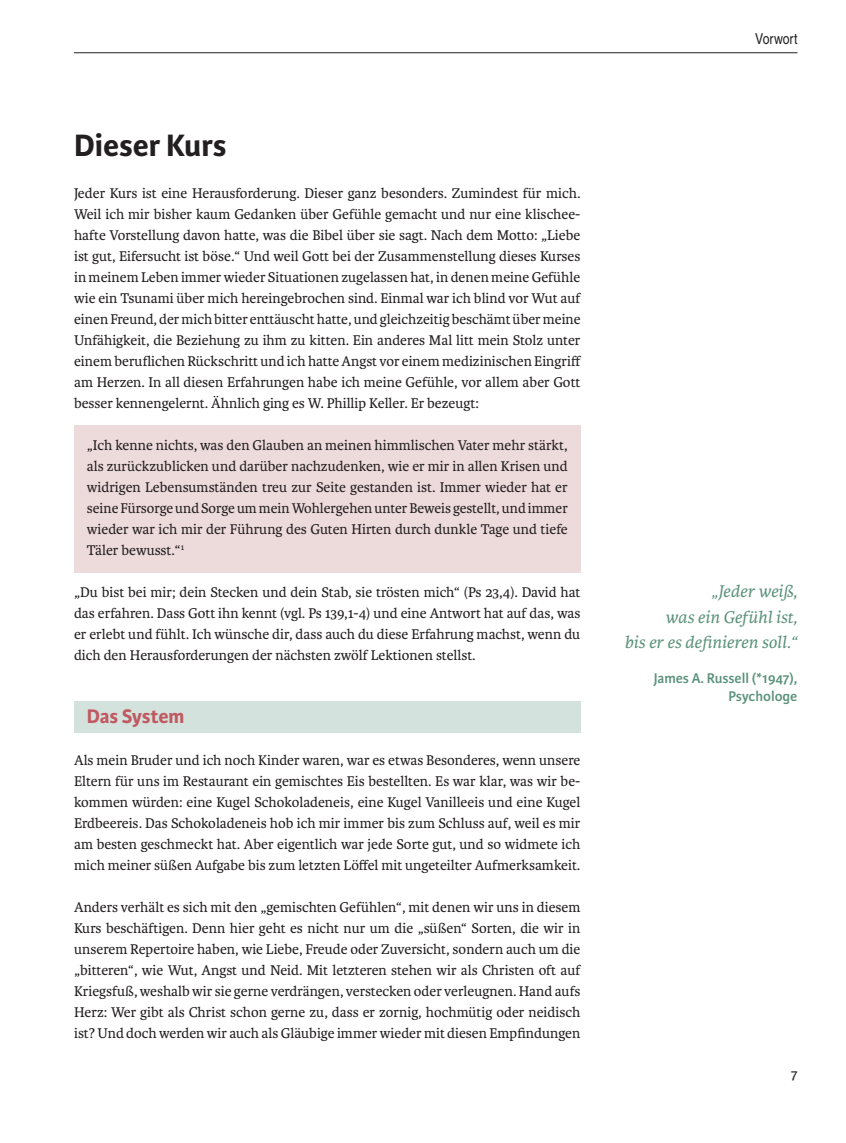
<style>
.page{position:relative;width:846px;height:1143px;background:#fff}
.page>*{position:absolute;margin:0;border:0;box-sizing:border-box;transform-origin:0 0}
.t1{font:700 33px "Karmina Sans";color:#231f20}
.t2{font:700 21px "Karmina Sans";color:#c05961}
.t3{font:italic 18px/25.5px "Karmina Basic";color:#5a927c;text-align:right}
.t4{font:15px/21px "Karmina Basic";color:#231f20;text-align:justify}
.t5{font:600 15px/18px "Karmina Sans";color:#5a927c;text-align:right}
.t6{font:15px "Nimbus San Con L";color:#231f20}
.t7{font:15px "Karmina Sans";color:#231f20}
</style>
<div class="page">
<hr style="left:74px;top:52px;width:723px;height:1px;background:#231f20">
<div style="left:74px;top:426px;width:506px;height:147px;background:#eddadb"></div>
<div style="left:74px;top:701px;width:506px;height:32px;background:#d3e2dd"></div>
<h1 class="t1" style="left:74px;top:127px;width:154px">Dieser Kurs</h1>
<p class="t4" style="left:74px;top:183px;width:508px">Jeder Kurs ist eine Herausforderung. Dieser ganz besonders. Zumindest für mich.<br>Weil ich mir bisher kaum Gedanken über Gefühle gemacht und nur eine klischee&shy;hafte Vorstellung davon hatte, was die Bibel über sie sagt. Nach dem Motto: „Liebe ist gut, Eifersucht ist böse.“ Und weil Gott bei der Zusammenstellung dieses Kurses in meinem Leben immer wieder Situationen zugelassen hat, in denen meine Gefühle wie ein Tsunami über mich hereingebrochen sind. Einmal war ich blind vor Wut auf einen Freund, der mich bitter enttäuscht hatte, und gleichzeitig beschämt über meine Unfähigkeit, die Beziehung zu ihm zu kitten. Ein anderes Mal litt mein Stolz unter einem beruflichen Rückschritt und ich hatte Angst vor einem medizinischen Eingriff am Herzen. In all diesen Erfahrungen habe ich meine Gefühle, vor allem aber Gott besser kennengelernt. Ähnlich ging es W. Phillip Keller. Er bezeugt:</p>
<p class="t4" style="left:87px;top:435px;width:482px">„Ich kenne nichts, was den Glauben an meinen himmlischen Vater mehr stärkt, als zurückzublicken und darüber nachzudenken, wie er mir in allen Krisen und widrigen Lebensumständen treu zur Seite gestanden ist. Immer wieder hat er seine Fürsorge und Sorge um mein Wohlergehen unter Beweis gestellt, und immer wieder war ich mir der Führung des Guten Hirten durch dunkle Tage und tiefe Täler bewusst.“<sup>1</sup></p>
<p class="t4" style="left:74px;top:582px;width:508px">„Du bist bei mir; dein Stecken und dein Stab, sie trösten mich“ (Ps 23,4). David hat das erfahren. Dass Gott ihn kennt (vgl. Ps 139,1-4) und eine Antwort hat auf das, was er erlebt und fühlt. Ich wünsche dir, dass auch du diese Erfahrung machst, wenn du dich den Herausforderungen der nächsten zwölf Lektionen stellst.</p>
<h2 class="t2" style="left:87px;top:705px;width:99px">Das System</h2>
<p class="t4" style="left:74px;top:750px;width:508px">Als mein Bruder und ich noch Kinder waren, war es etwas Besonderes, wenn unsere Eltern für uns im Restaurant ein gemischtes Eis bestellten. Es war klar, was wir be&shy;kommen würden: eine Kugel Schokoladeneis, eine Kugel Vanilleeis und eine Kugel Erdbeereis. Das Schokoladeneis hob ich mir immer bis zum Schluss auf, weil es mir am besten geschmeckt hat. Aber eigentlich war jede Sorte gut, und so widmete ich mich meiner süßen Aufgabe bis zum letzten Löffel mit ungeteilter Aufmerksamkeit.</p>
<p class="t4" style="left:74px;top:897px;width:508px">Anders verhält es sich mit den „gemischten Gefühlen“, mit denen wir uns in diesem Kurs beschäftigen. Denn hier geht es nicht nur um die „süßen“ Sorten, die wir in unserem Repertoire haben, wie Liebe, Freude oder Zuversicht, sondern auch um die „bitteren“, wie Wut, Angst und Neid. Mit letzteren stehen wir als Christen oft auf Kriegsfuß, weshalb wir sie gerne verdrängen, verstecken oder verleugnen. Hand aufs Herz: Wer gibt als Christ schon gerne zu, dass er zornig, hochmütig oder neidisch ist? Und doch werden wir auch als Gläubige immer wieder mit diesen Empfindungen</p>
<p class="t6" style="left:755px;top:28px;width:44px">Vorwort</p>
<p class="t3" style="left:624px;top:579px;width:174px">„Jeder weiß,<br>was ein Gefühl ist,<br>bis er es definieren soll.“</p>
<p class="t5" style="left:653px;top:670px;width:145px">James A. Russell (*1947),<br>Psychologe</p>
<p class="t7" style="left:790px;top:1066px;width:8px">7</p>
</div>
